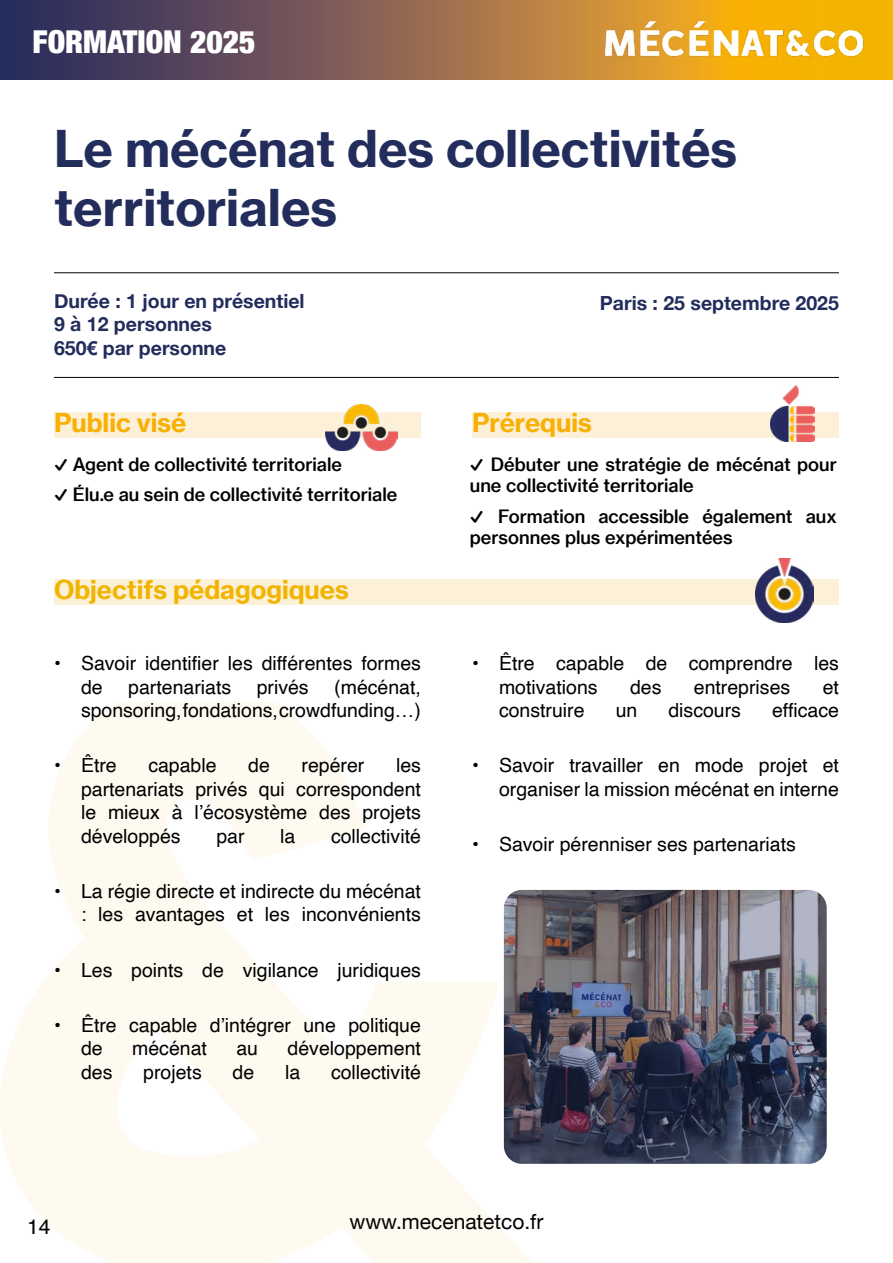
<style>
.page{position:relative;width:893px;height:1263px;background:#fff}
.page>*{position:absolute;margin:0;border:0;box-sizing:border-box;transform-origin:0 0}
.t1{font:49.5px/59.4px "N Haas Grotesk TX Pro 75 Bd";color:#232d5c}
.t2{font:900 condensed 31.5px "Helvetica Neue";color:#fff}
.t3{font:25.5px "N Haas Grotesk TX Pro 75 Bd";color:#f1b501}
.t4{font:25.5px "N Haas Grotesk TX Pro 75 Bd";color:#f9b004}
.t5{font:21px "Helvetica Neue";color:#000}
.t6{font:21px "Helvetica";color:#000}
.t7{font:19.5px/23.4px "Helvetica";color:#000}
.t8{font:700 19.5px/23.4px "Helvetica Neue";color:#232d5c}
.t9{font:18px/21.6px "N Haas Grotesk TX Pro 65 Md";color:#000}
</style>
<div class="page">
<svg style="left:0;top:0;width:892px;height:80px;background:#745655"></svg>
<div style="left:54px;top:579px;width:785px;height:26px;background:#fdf0d8"></div>
<hr style="left:54px;top:272px;width:785px;height:1px;background:#000">
<hr style="left:54px;top:377px;width:785px;height:1px;background:#000">
<img style="left:579px;top:0;width:310px;height:80px">
<hr style="left:892px;top:0;width:1px;height:80px;background:#f1b501">
<img style="left:756px;top:558px;width:57px;height:65px">
<img style="left:504px;top:890px;width:323px;height:274px;border-radius:18px">
<div style="left:54px;top:412px;width:367px;height:26px;background:#fdf0d8"></div>
<img style="left:325px;top:404px;width:72px;height:46px">
<div style="left:472px;top:412px;width:367px;height:26px;background:#fdf0d8"></div>
<img style="left:770px;top:385px;width:44px;height:57px">
<h2 class="t2" style="left:33px;top:16px;width:225px">FORMATION 2025</h2>
<h1 class="t1" style="left:54px;top:119px;width:685px">Le mécénat des collectivités territoriales</h1>
<p class="t8" style="left:54px;top:290px;width:252px">Durée : 1 jour en présentiel<br>9 à 12 personnes<br>650€ par personne</p>
<p class="t8" style="left:600px;top:292px;width:241px">Paris : 25 septembre 2025</p>
<h3 class="t4" style="left:54px;top:406px;width:134px">Public visé</h3>
<p class="t9" style="left:73px;top:449px;width:326px;line-height:30.2px">Agent de collectivité territoriale<br>Élu.e au sein de collectivité territoriale</p>
<p class="t9" style="left:470px;top:453px;width:368px;text-indent:21px">Débuter une stratégie de mécénat pour une collectivité territoriale</p>
<p class="t9" style="left:470px;top:505px;width:368px;text-indent:28px">Formation accessible également aux personnes plus expérimentées</p>
<h3 class="t4" style="left:472px;top:406px;width:121px">Prérequis</h3>
<h3 class="t3" style="left:54px;top:574px;width:296px">Objectifs pédagogiques</h3>
<p class="t7" style="left:81px;top:652px;width:341px;text-indent:-27px">• Savoir identifier les différentes formes de</p>
<p class="t7" style="left:81px;top:676px;width:341px;text-align:right">(mécénat,<br>sponsoring, fondations, crowdfunding…)</p>
<p class="t7" style="left:54px;top:754px;width:64px">• Être</p>
<p class="t7" style="left:148px;top:754px;width:70px">capable</p>
<p class="t7" style="left:248px;top:754px;width:23px">de</p>
<p class="t7" style="left:302px;top:754px;width:64px">repérer</p>
<p class="t7" style="left:128px;top:676px;width:104px">partenariats</p>
<p class="t7" style="left:257px;top:676px;width:54px">privés</p>
<p class="t7" style="left:81px;top:754px;width:341px;text-align:justify;text-indent:315px">les partenariats privés qui correspondent le mieux à l’écosystème des projets développés</p>
<p class="t7" style="left:216px;top:825px;width:30px">par</p>
<p class="t7" style="left:280px;top:825px;width:17px">la</p>
<p class="t7" style="left:331px;top:825px;width:91px">collectivité</p>
<p class="t7" style="left:54px;top:880px;width:368px;text-align:right">• La régie directe et indirecte du mécénat : les avantages et les inconvénients</p>
<p class="t7" style="left:54px;top:959px;width:368px">• Les points de vigilance juridiques</p>
<p class="t7" style="left:81px;top:1014px;width:341px;text-indent:-27px">• Être capable d’intégrer une politique de</p>
<p class="t7" style="left:132px;top:1037px;width:76px">mécénat</p>
<p class="t7" style="left:236px;top:1037px;width:23px">au</p>
<p class="t7" style="left:288px;top:1037px;width:135px">développement</p>
<p class="t7" style="left:81px;top:1061px;width:33px">des</p>
<p class="t7" style="left:143px;top:1061px;width:60px">projets</p>
<p class="t7" style="left:233px;top:1061px;width:23px">de</p>
<p class="t7" style="left:285px;top:1061px;width:17px">la</p>
<p class="t7" style="left:331px;top:1061px;width:91px">collectivité</p>
<p class="t7" style="left:499px;top:652px;width:341px;text-indent:-27px">• Être capable de comprendre les motivations</p>
<p class="t7" style="left:630px;top:676px;width:33px">des</p>
<p class="t7" style="left:694px;top:676px;width:98px">entreprises</p>
<p class="t7" style="left:823px;top:676px;width:18px">et</p>
<p class="t7" style="left:499px;top:699px;width:87px">construire</p>
<p class="t7" style="left:616px;top:699px;width:23px">un</p>
<p class="t7" style="left:668px;top:699px;width:74px">discours</p>
<p class="t7" style="left:772px;top:699px;width:68px">efficace</p>
<p class="t7" style="left:472px;top:754px;width:368px;text-align:right">• Savoir travailler en mode projet et organiser la mission mécénat en interne</p>
<p class="t7" style="left:472px;top:833px;width:325px">• Savoir pérenniser ses partenariats</p>
<p class="t6" style="left:27px;top:1210px;width:25px">14</p>
<p class="t5" style="left:349px;top:1206px;width:196px">www.mecenatetco.fr</p>
</div>
